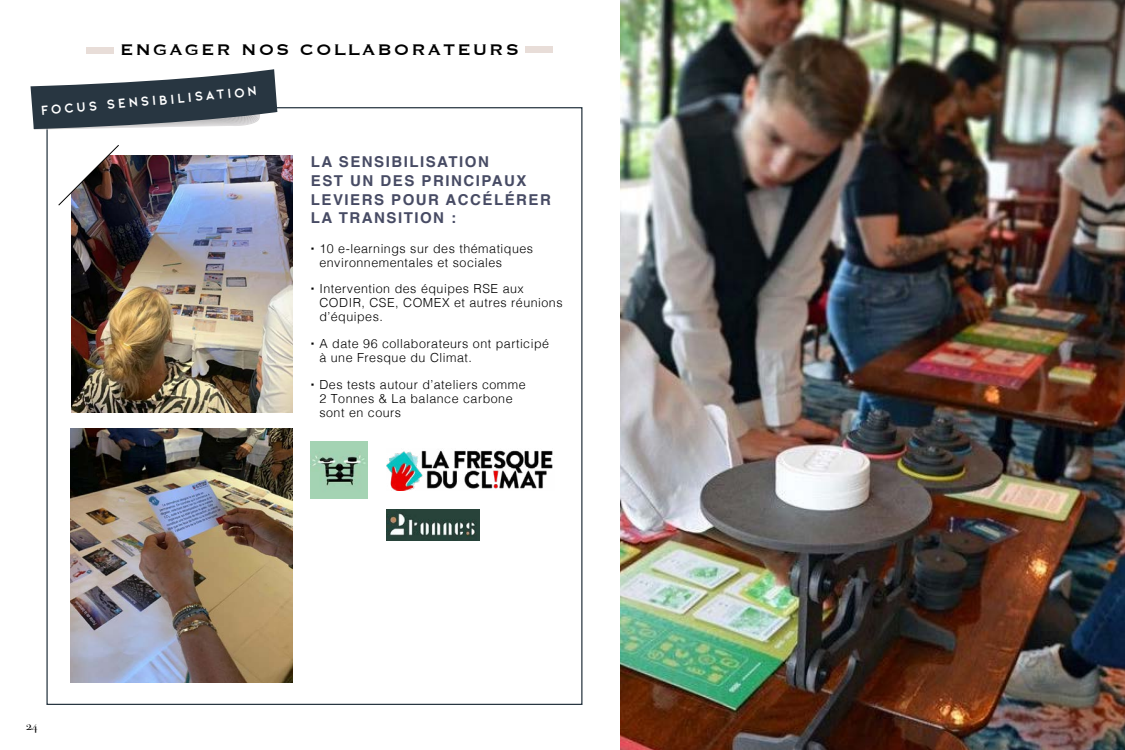
<style>
.page{position:relative;width:1125px;height:750px;background:#fff}
.page>*{position:absolute;margin:0;border:0;box-sizing:border-box;transform-origin:0 0}
.t1{font:20px "Copperplate";letter-spacing:.1em;color:#000}
.t2{font:700 15px/18.8px "Helvetica";letter-spacing:.1em;color:#474b64}
.t3{font:700 13.75px "Kiona";color:#fff}
.t4{font:300 12.5px/13.8px "Helvetica";letter-spacing:.04em;color:#000}
.t5{font:12.5px "Bodoni Svty Two SCITCTT";color:#000}
.s1{font-family:"Bebas";font-weight:400}
</style>
<div class="page">
<img style="left:621px;top:0;width:504px;height:750px">
<img style="left:72px;top:156px;width:220px;height:257px">
<svg style="left:58px;top:145px;width:61px;height:61px"></svg>
<img style="left:70px;top:428px;width:222px;height:254px">
<img style="left:311px;top:441px;width:57px;height:57px">
<img style="left:386px;top:450px;width:167px;height:41px">
<img style="left:386px;top:510px;width:93px;height:30px">
<div style="left:86px;top:47px;width:28px;height:6px;background:#e8ddd8"></div>
<div style="left:525px;top:46px;width:28px;height:7px;background:#e8ddd8"></div>
<svg style="left:31px;top:69px;width:246px;height:62px"></svg>
<h1 class="t1" style="left:120px;top:37px;width:400px">ENGAGER NOS COLLABORATEURS</h1>
<p class="t3" style="left:40px;top:102px;width:206px;rotate:-5deg">FOCUS SENSIBILISATIO</p>
<p class="t2" style="left:311px;top:154px;width:242px">LA SENSIBILISATION<br>EST UN DES PRINCIPAUX<br>LEVIERS POUR ACCÉLÉRER<br>LA TRANSITION :</p>
<p class="t4" style="left:319px;top:241px;width:215px;text-indent:-9px"><span class="s1">•</span> 10 e-learnings sur des thématiques environnementales et sociales</p>
<p class="t4" style="left:319px;top:281px;width:245px;text-indent:-9px"><span class="s1">•</span> Intervention des équipes RSE aux<br>CODIR, CSE, COMEX et autres réunions d’équipes.</p>
<p class="t4" style="left:319px;top:336px;width:231px;text-indent:-9px"><span class="s1">•</span> A date 96 collaborateurs ont participé à une Fresque du Climat.</p>
<p class="t4" style="left:319px;top:377px;width:208px;text-indent:-9px"><span class="s1">•</span> Des tests autour d’ateliers comme<br>2 Tonnes &amp; La balance carbone sont en cours</p>
<p class="t5" style="left:26px;top:718px;width:13px">24</p>
</div>
